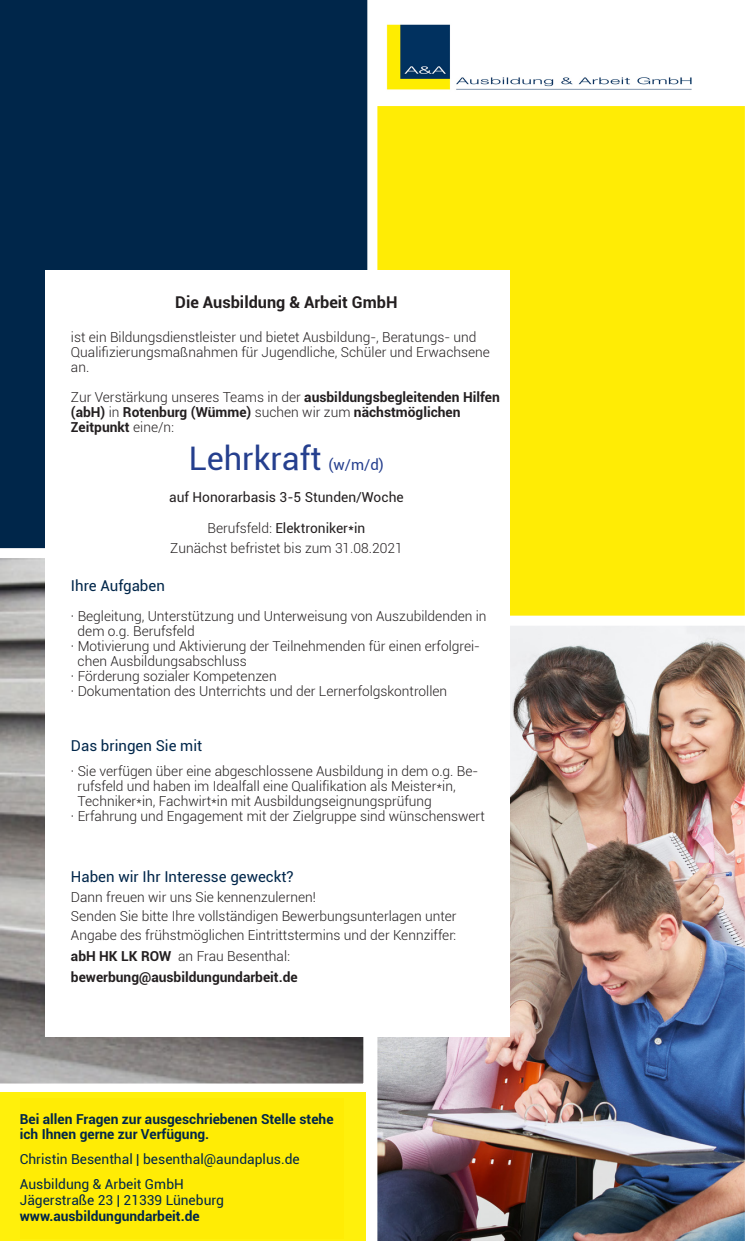
<style>
.page{position:relative;width:745px;height:1241px;background:#fff}
.page>*{position:absolute;margin:0;border:0;box-sizing:border-box;transform-origin:0 0}
.t1{font:32.5px "Roboto";color:#253f8e}
.t2{font:700 16.25px "Roboto";color:#231f20}
.t3{font:15px "Roboto";color:#00264a}
.t4{font:300 13.75px/15px "Roboto";color:#231f20}
.t5{font:700 13.75px/15px "Roboto";color:#231f20}
.t6{font:700 13.75px/15px "Roboto";color:#00264a}
.t7{font:13.75px "Roboto";color:#00264a}
.t8{font:13.75px "Roboto";color:#231f20}
.s1{font-weight:300}
.s2{font-size:15px}
.s3{font-weight:700}
</style>
<div class="page">
<div style="left:0;top:0;width:368px;height:549px;background:#00264a"></div>
<div style="left:377px;top:106px;width:367px;height:510px;background:#ffec05"></div>
<svg style="left:0;top:558px;width:364px;height:526px;background:#918e8d"></svg>
<img style="left:377px;top:626px;width:367px;height:614px">
<div style="left:45px;top:270px;width:463px;height:766px;background:#fff"></div>
<div style="left:0;top:1092px;width:365px;height:148px;background:#fff00c"></div>
<div style="left:20px;top:1098px;width:323px;height:140px;background:#ffec05"></div>
<img style="left:386px;top:24px;width:306px;height:66px">
<p class="t2" style="left:175px;top:291px;width:223px">Die Ausbildung &amp; Arbeit GmbH</p>
<p class="t4" style="left:71px;top:329px;width:420px">ist ein Bildungsdienstleister und bietet Ausbildung-, Beratungs- und<br>Qualifizierungsmaßnahmen für Jugendliche, Schüler und Erwachsene an.</p>
<p class="t5" style="left:71px;top:389px;width:430px"><span class="s1">Zur Verstärkung unseres Teams in der</span> ausbildungsbegleitenden Hilfen (abH) <span class="s1">in</span> Rotenburg (Wümme) <span class="s1">suchen wir zum</span> nächstmöglichen</p>
<p class="t5" style="left:71px;top:419px;width:105px">Zeitpunkt <span class="s1">eine/n:</span></p>
<p class="t1" style="left:189px;top:435px;width:196px">Lehrkraft <span class="s2">(w/m/d)</span></p>
<p class="t8" style="left:169px;top:487px;width:236px">auf Honorarbasis 3-5 Stunden/Woche</p>
<p class="t8" style="left:207px;top:519px;width:159px"><span class="s1">Berufsfeld:</span> Elektroniker*in</p>
<p class="t4" style="left:170px;top:540px;width:234px">Zunächst befristet bis zum 31.08.2021</p>
<p class="t3" style="left:71px;top:575px;width:95px">Ihre Aufgaben</p>
<p class="t4" style="left:78px;top:608px;width:410px;text-indent:-7px">· Begleitung, Unterstützung und Unterweisung von Auszubildenden in dem o.g. Berufsfeld</p>
<p class="t4" style="left:78px;top:638px;width:403px;text-indent:-7px">· Motivierung und Aktivierung der Teilnehmenden für einen erfolgrei&shy;chen Ausbildungsabschluss</p>
<p class="t4" style="left:71px;top:668px;width:207px">· Förderung sozialer Kompetenzen</p>
<p class="t4" style="left:71px;top:683px;width:377px">· Dokumentation des Unterrichts und der Lernerfolgskontrollen</p>
<p class="t3" style="left:71px;top:735px;width:133px">Das bringen Sie mit</p>
<p class="t4" style="left:78px;top:763px;width:402px;text-indent:-7px">· Sie verfügen über eine abgeschlossene Ausbildung in dem o.g. Be&shy;rufsfeld und haben im Idealfall eine Qualifikation als Meister*in,</p>
<p class="t4" style="left:78px;top:793px;width:355px">Techniker*in, Fachwirt*in mit Ausbildungseignungsprüfung</p>
<p class="t4" style="left:71px;top:808px;width:415px">· Erfahrung und Engagement mit der Zielgruppe sind wünschenswert</p>
<p class="t3" style="left:71px;top:866px;width:224px">Haben wir Ihr Interesse geweckt?</p>
<p class="t4" style="left:71px;top:889px;width:246px">Dann freuen wir uns Sie kennenzulernen!</p>
<p class="t4" style="left:71px;top:908px;width:387px">Senden Sie bitte Ihre vollständigen Bewerbungsunterlagen unter</p>
<p class="t4" style="left:71px;top:926px;width:386px">Angabe des frühstmöglichen Eintrittstermins und der Kennziffer:</p>
<p class="t4" style="left:71px;top:948px;width:220px"><span class="s3">abH HK LK ROW</span> an Frau Besenthal:</p>
<p class="t5" style="left:71px;top:969px;width:228px">bewerbung@ausbildungundarbeit.de</p>
<p class="t6" style="left:20px;top:1110px;width:315px">Bei allen Fragen zur ausgeschriebenen Stelle stehe ich Ihnen gerne zur Verfügung.</p>
<p class="t7" style="left:20px;top:1149px;width:281px">Christin Besenthal | besenthal@aundaplus.de</p>
<p class="t7" style="left:20px;top:1174px;width:165px">Ausbildung &amp; Arbeit GmbH</p>
<p class="t7" style="left:20px;top:1190px;width:205px">Jägerstraße 23 | 21339 Lüneburg</p>
<p class="t6" style="left:20px;top:1208px;width:181px">www.ausbildungundarbeit.de</p>
</div>
